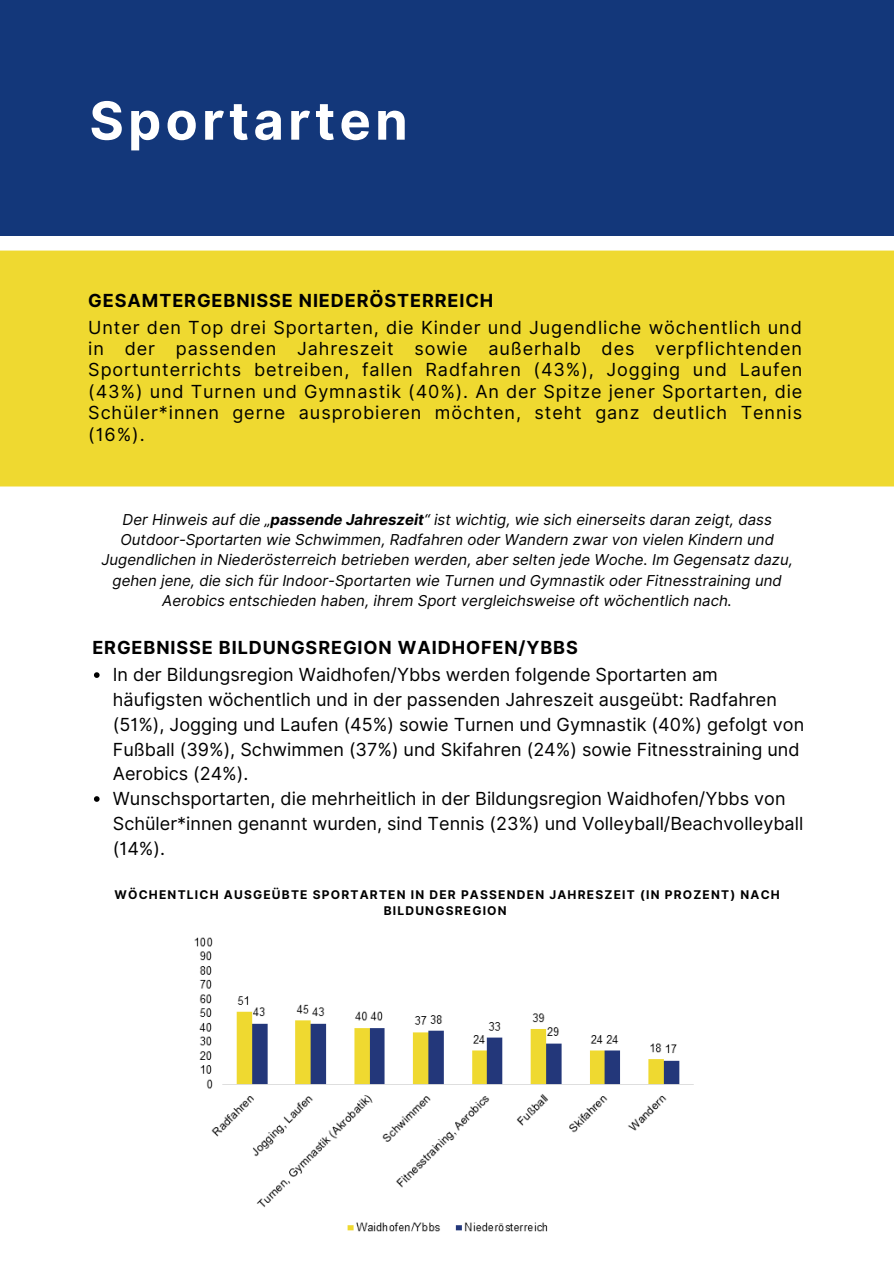
<style>
.page{position:relative;width:894px;height:1264px;background:#fff}
.page>*{position:absolute;margin:0;border:0;box-sizing:border-box;transform-origin:0 0}
.t1{font:700 52.5px "Inter";letter-spacing:.08em;color:#fff}
.t2{font:18px/24.8px "Inter";color:#000}
.t3{font:700 18px "Inter";letter-spacing:.05em;color:#000}
.t4{font:italic 15px/20.2px "Inter";color:#000;text-align:center}
.t5{font:700 12px/15.8px "Inter";letter-spacing:.1em;color:#000;text-align:center}
.s1{font-weight:700}
</style>
<div class="page">
<div style="left:0;top:0;width:893px;height:236px;background:#13377a"></div>
<svg style="left:94px;top:672px;width:5px;height:6px"></svg>
<svg style="left:94px;top:796px;width:5px;height:5px"></svg>
<div style="left:0;top:250px;width:893px;height:236px;background:#efd930"></div>
<img style="left:194px;top:937px;width:500px;height:295px">
<h1 class="t1" style="left:89px;top:89px;width:320px">Sportarten</h1>
<p class="t3" style="left:88px;top:290px;width:406px">GESAMTERGEBNISSE NIEDERÖSTERREICH</p>
<p class="t2" style="left:88px;top:316px;width:715px;line-height:21.5px;text-align:justify">Unter den Top drei Sportarten, die Kinder und Jugendliche wöchentlich und in der passenden Jahreszeit sowie außerhalb des verpflichtenden Sportunterrichts betreiben, fallen Radfahren (43%), Jogging und Laufen (43%) und Turnen und Gymnastik (40%). An der Spitze jener Sportarten, die Schüler*innen gerne ausprobieren möchten, steht ganz deutlich Tennis (16%).</p>
<p class="t4" style="left:101px;top:509px;width:692px">Der Hinweis auf die „<span class="s1">passende Jahreszeit</span>“ ist wichtig, wie sich einerseits daran zeigt, dass Outdoor-Sportarten wie Schwimmen, Radfahren oder Wandern zwar von vielen Kindern und Jugendlichen in Niederösterreich betrieben werden, aber selten jede Woche. Im Gegensatz dazu, gehen jene, die sich für Indoor-Sportarten wie Turnen und Gymnastik oder Fitnesstraining und Aerobics entschieden haben, ihrem Sport vergleichsweise oft wöchentlich nach.</p>
<p class="t3" style="left:92px;top:637px;width:487px">ERGEBNISSE BILDUNGSREGION WAIDHOFEN/YBBS</p>
<p class="t2" style="left:113px;top:662px;width:692px">In der Bildungsregion Waidhofen/Ybbs werden folgende Sportarten am häufigsten wöchentlich und in der passenden Jahreszeit ausgeübt: Radfahren (51%), Jogging und Laufen (45%) sowie Turnen und Gymnastik (40%) gefolgt von Fußball (39%), Schwimmen (37%) und Skifahren (24%) sowie Fitnesstraining und Aerobics (24%).<br>Wunschsportarten, die mehrheitlich in der Bildungsregion Waidhofen/Ybbs von Schüler*innen genannt wurden, sind Tennis (23%) und Volleyball/Beachvolleyball (14%).</p>
<p class="t5" style="left:114px;top:886px;width:666px">WÖCHENTLICH AUSGEÜBTE SPORTARTEN IN DER PASSENDEN JAHRESZEIT (IN PROZENT) NACH<br>BILDUNGSREGION</p>
</div>
